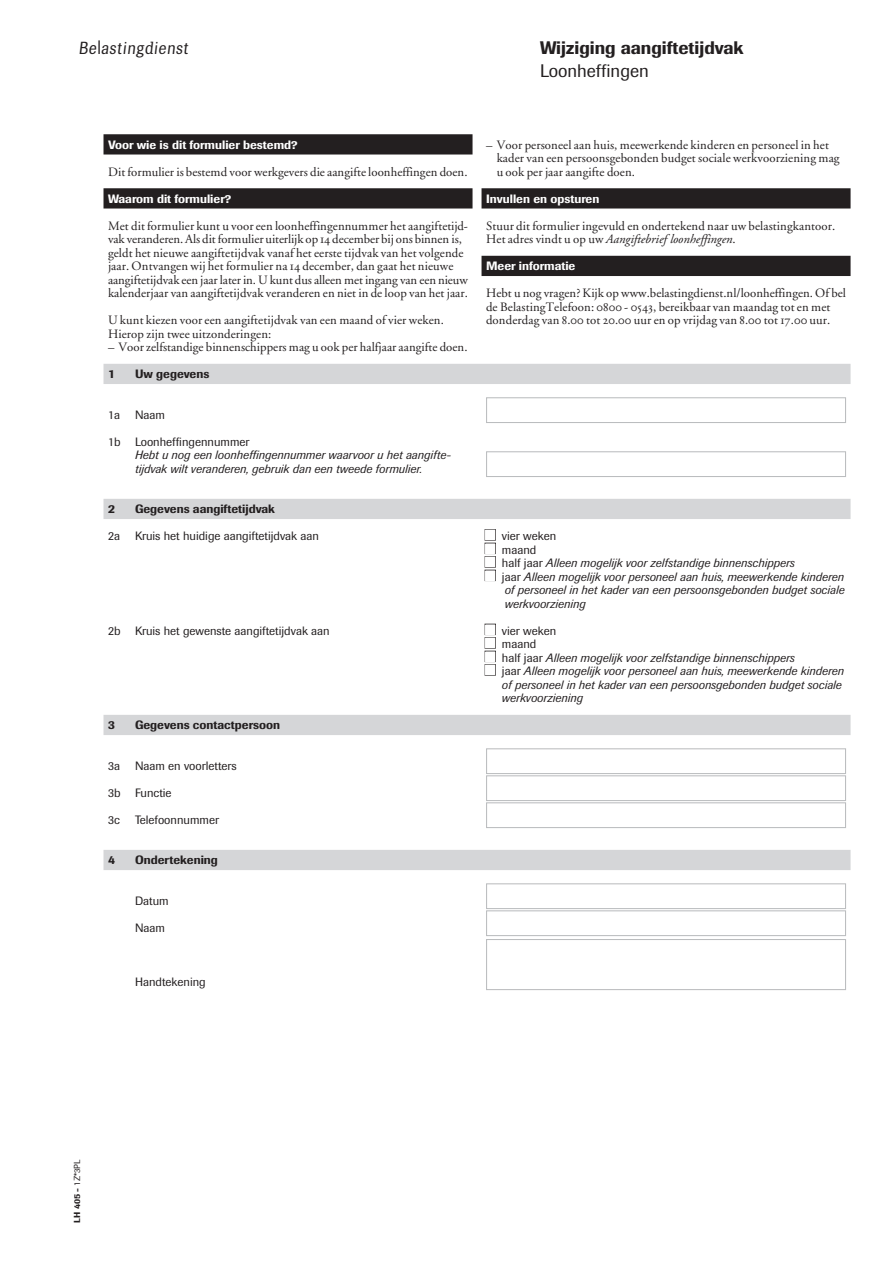
<style>
.page{position:relative;width:893px;height:1263px;background:#fff}
.page>*{position:absolute;margin:0;border:0;box-sizing:border-box;transform-origin:0 0}
.t1{font:500 18px "Imago BQ";color:#231f20}
.t2{font:18px "Imago BQ";color:#231f20}
.t3{font:17.4px "Belastingdienst";color:#231f20}
.t4{font:12.75px/13.5px "BD Garamond";color:#231f20}
.t5{font:italic 12.75px "Adobe Garamond Pro";color:#231f20}
.t6{font:italic 12px/13.5px "Imago BQ";color:#231f20}
.t7{font:12px "Imago BQ";color:#231f20}
.t8{font:500 12px "Imago BQ";color:#fff}
.t9{font:500 12px "Imago BQ";color:#231f20}
.t10{font:500 8.7px "Imago BQ";color:#231f20}
.s1{font-family:"BD Garamond";font-style:normal}
.s2{font-style:normal}
.s3{font-weight:400}
</style>
<div class="page">
<div style="left:104px;top:134px;width:368px;height:20px;background:#231f20"></div>
<div style="left:104px;top:188px;width:368px;height:20px;background:#231f20"></div>
<div style="left:104px;top:364px;width:746px;height:20px;background:#d5d6d8"></div>
<div style="left:104px;top:499px;width:746px;height:20px;background:#d5d6d8"></div>
<div style="left:104px;top:715px;width:746px;height:20px;background:#d5d6d8"></div>
<div style="left:104px;top:850px;width:746px;height:20px;background:#d5d6d8"></div>
<div style="left:486px;top:397px;width:360px;height:26px;border:1px solid #bbbdbf"></div>
<div style="left:486px;top:451px;width:360px;height:26px;border:1px solid #bbbdbf"></div>
<div style="left:486px;top:748px;width:360px;height:26px;border:1px solid #bbbdbf"></div>
<div style="left:486px;top:775px;width:360px;height:26px;border:1px solid #bbbdbf"></div>
<div style="left:486px;top:802px;width:360px;height:26px;border:1px solid #bbbdbf"></div>
<div style="left:486px;top:883px;width:360px;height:26px;border:1px solid #bbbdbf"></div>
<div style="left:486px;top:910px;width:360px;height:26px;border:1px solid #bbbdbf"></div>
<div style="left:486px;top:939px;width:360px;height:51px;border:1px solid #bbbdbf"></div>
<div style="left:482px;top:188px;width:368px;height:20px;background:#231f20"></div>
<div style="left:482px;top:256px;width:368px;height:20px;background:#231f20"></div>
<h2 class="t3" style="left:80px;top:40px;width:110px">12345</h2>
<h1 class="t1" style="left:540px;top:41px;width:205px">Wijziging aangiftetijdvak</h1>
<h1 class="t2" style="left:540px;top:64px;width:110px">Loonheffingen</h1>
<p class="t4" style="left:497px;top:139px;width:345px;text-indent:-11px">– Voor personeel aan huis, meewerkende kinderen en personeel in het kader van een persoonsgebonden budget sociale werkvoorziening mag u ook per jaar aangifte doen.</p>
<p class="t8" style="left:486px;top:194px;width:115px">Invullen en opsturen</p>
<p class="t4" style="left:486px;top:220px;width:351px">Stuur dit formulier ingevuld en ondertekend naar uw belastingkantoor.</p>
<p class="t5" style="left:486px;top:234px;width:251px"><span class="s1">Het adres vindt u op uw</span> Aangiftebrief loonheffingen<span class="s1">.</span></p>
<p class="t8" style="left:486px;top:261px;width:91px">Meer informatie</p>
<p class="t4" style="left:486px;top:287px;width:362px">Hebt u nog vragen? Kijk op www.belastingdienst.nl/loonheffingen. Of bel de BelastingTelefoon: 0800 - 0543, bereikbaar van maandag tot en met donderdag van 8.00 tot 20.00 uur en op vrijdag van 8.00 tot 17.00 uur.</p>
<p class="t8" style="left:108px;top:140px;width:191px">Voor wie is dit formulier bestemd?</p>
<p class="t4" style="left:108px;top:166px;width:361px">Dit formulier is bestemd voor werkgevers die aangifte loonheffingen doen.</p>
<p class="t8" style="left:108px;top:194px;width:125px">Waarom dit formulier?</p>
<p class="t4" style="left:108px;top:220px;width:362px">Met dit formulier kunt u voor een loonheffingennummer het aangifte tijd&shy;vak veranderen. Als dit formulier uiterlijk op 14 december bij ons binnen is, geldt het nieuwe aangiftetijdvak vanaf het eerste tijdvak van het volgende jaar. Ontvangen wij het formulier na 14 december, dan gaat het nieuwe aangiftetijdvak een jaar later in. U kunt dus alleen met ingang van een nieuw kalenderjaar van aangiftetijdvak veranderen en niet in de loop van het jaar.</p>
<p class="t4" style="left:108px;top:314px;width:337px">U kunt kiezen voor een aangiftetijdvak van een maand of vier weken.<br>Hierop zijn twee uitzonderingen:</p>
<p class="t4" style="left:108px;top:341px;width:361px">– Voor zelfstandige binnenschippers mag u ook per halfjaar aangifte doen.</p>
<p class="t9" style="left:108px;top:369px;width:8px">1</p>
<p class="t9" style="left:135px;top:369px;width:76px">Uw gegevens</p>
<p class="t7" style="left:108px;top:410px;width:13px">1a</p>
<p class="t7" style="left:135px;top:410px;width:31px">Naam</p>
<p class="t7" style="left:108px;top:437px;width:143px">1b Loonheffingennummer</p>
<p class="t6" style="left:135px;top:449px;width:318px">Hebt u nog een loonheffingennummer waarvoor u het aangifte&shy;tijdvak wilt veranderen, gebruik dan een tweede formulier.</p>
<p class="t9" style="left:108px;top:504px;width:8px">2</p>
<p class="t9" style="left:135px;top:504px;width:141px">Gegevens aangiftetijdvak</p>
<p class="t7" style="left:108px;top:531px;width:13px">2a</p>
<p class="t7" style="left:135px;top:531px;width:186px">Kruis het huidige aangiftetijdvak aan</p>
<p class="t7" style="left:484px;top:531px;width:73px">■ vier weken</p>
<p class="t7" style="left:484px;top:545px;width:53px">■ maand</p>
<p class="t6" style="left:484px;top:557px;width:312px">■ <span class="s2">half jaar</span> Alleen mogelijk voor zelfstandige binnenschippers</p>
<p class="t6" style="left:505px;top:571px;width:341px;text-align:justify;text-indent:-20px">■ <span class="s2">j aar</span> Alleen mogelijk voor personeel aan huis, meewerkende kinderen of personeel in het kader van een persoonsgebonden budget sociale werkvoorziening</p>
<p class="t7" style="left:108px;top:626px;width:223px">2b Kruis het gewenste aangiftetijdvak aan</p>
<p class="t7" style="left:484px;top:626px;width:73px">■ vier weken</p>
<p class="t7" style="left:484px;top:639px;width:53px">■ maand</p>
<p class="t6" style="left:484px;top:652px;width:312px">■ <span class="s2">half jaar</span> Alleen mogelijk voor zelfstandige binnenschippers</p>
<p class="t6" style="left:502px;top:665px;width:344px;text-indent:-17px">■ <span class="s2">jaar</span> Alleen mogelijk voor personeel aan huis, meewerkende kinderen of personeel in het kader van een persoonsgebonden budget sociale werkvoorziening</p>
<p class="t9" style="left:108px;top:720px;width:8px">3</p>
<p class="t9" style="left:135px;top:720px;width:147px">Gegevens contactpersoon</p>
<p class="t7" style="left:108px;top:761px;width:13px">3a</p>
<p class="t7" style="left:135px;top:761px;width:103px">Naam en voorletters</p>
<p class="t7" style="left:108px;top:788px;width:65px">3b Functie</p>
<p class="t7" style="left:108px;top:815px;width:13px">3c</p>
<p class="t7" style="left:135px;top:815px;width:86px">Telefoonnummer</p>
<p class="t9" style="left:108px;top:855px;width:8px">4</p>
<p class="t9" style="left:135px;top:855px;width:84px">Ondertekening</p>
<p class="t7" style="left:135px;top:896px;width:35px">Datum</p>
<p class="t7" style="left:135px;top:923px;width:31px">Naam</p>
<p class="t7" style="left:135px;top:977px;width:72px">Handtekening</p>
<p class="t10" style="left:74px;top:1223px;width:65px;rotate:-90deg">LH 405 - <span class="s3">1Z*3PL</span></p>
</div>
